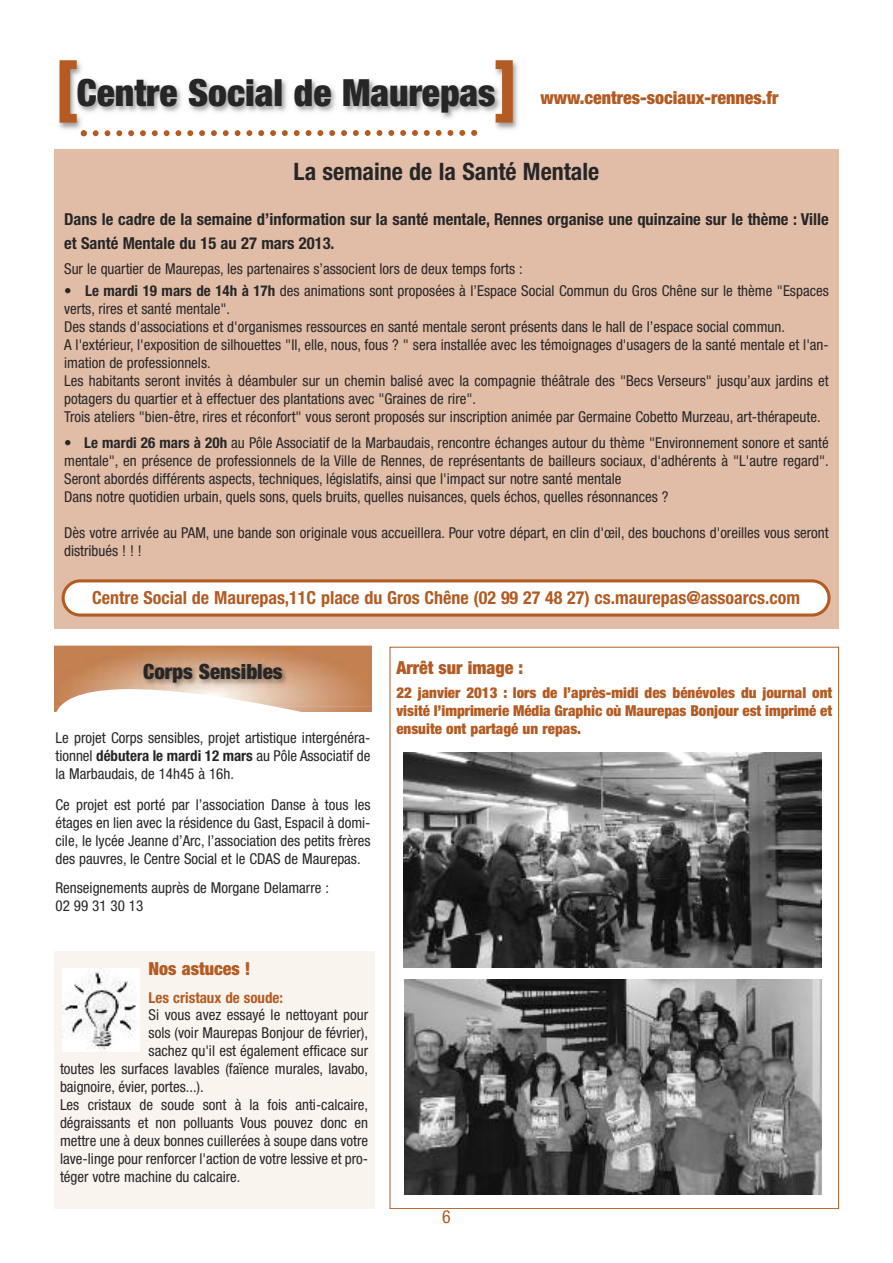
<style>
.page{position:relative;width:893px;height:1263px;background:#fff}
.page>*{position:absolute;margin:0;border:0;box-sizing:border-box;transform-origin:0 0}
.t1{font:900 condensed 37.5px "Helvetica Neue";color:#272627}
.t2{font:700 condensed 24px "Helvetica Neue";color:#272627}
.t3{font:900 condensed 21px "Helvetica Neue";color:#272627}
.t4{font:700 condensed 18px "Helvetica Neue";color:#b35b22}
.t5{font:900 condensed 18px "Helvetica Neue";color:#b35b22}
.t6{font:condensed 18px "Helvetica Neue";color:#b35b22}
.t7{font:700 condensed 16.5px/23.4px "Helvetica Neue";color:#272627}
.t8{font:condensed 15px/18px "Helvetica Neue";color:#272627}
.t9{font:900 condensed 15px/18px "Helvetica Neue";color:#b35b22;text-align:justify}
.t10{font:700 condensed 15px "Helvetica Neue";color:#b35b22}
.s1{font-size:69.45px;color:#b35b22}
.s2{font-weight:700}
</style>
<div class="page">
<div style="left:54px;top:952px;width:320px;height:257px;background:#faf4ef"></div>
<img style="left:59px;top:61px;width:459px;height:76px">
<div style="left:54px;top:150px;width:785px;height:479px;background:#e1bda7"></div>
<svg style="left:81px;top:130px;width:396px;height:6px"></svg>
<img style="left:273px;top:706px;width:99px;height:6px">
<img style="left:54px;top:706px;width:6px;height:6px">
<img style="left:54px;top:646px;width:318px;height:60px">
<img style="left:405px;top:979px;width:417px;height:215px">
<img style="left:404px;top:753px;width:417px;height:214px">
<img style="left:63px;top:968px;width:77px;height:83px">
<svg style="left:62px;top:579px;width:769px;height:38px;background:#f1e1d7"></svg>
<h1 class="t1" style="left:57px;top:79px;width:460px"><span class="s1">[</span>Centre Social de Maurepas<span class="s1">]</span></h1>
<p class="t5" style="left:541px;top:86px;width:239px">www.centres-sociaux-rennes.fr</p>
<h2 class="t2" style="left:294px;top:157px;width:307px">La semaine de la Santé Mentale</h2>
<p class="t7" style="left:64px;top:207px;width:766px">Dans le cadre de la semaine d’information sur la santé mentale, Rennes organise une quinzaine sur le thème : Ville et Santé Mentale du 15 au 27 mars 2013.</p>
<p class="t8" style="left:64px;top:261px;width:460px">Sur le quartier de Maurepas, les partenaires s’associent lors de deux temps forts :</p>
<p class="t8" style="left:64px;top:283px;width:766px">• <span class="s2">Le mardi 19 mars de 14h à 17h</span> des animations sont proposées à l’Espace Social Commun du Gros Chêne sur le thème "Espaces verts, rires et santé mentale".<br>Des stands d'associations et d'organismes ressources en santé mentale seront présents dans le hall de l’espace social commun.<br>A l'extérieur, l'exposition de silhouettes "Il, elle, nous, fous ? " sera installée avec les témoignages d'usagers de la santé mentale et l'an&shy;imation de professionnels.<br>Les habitants seront invités à déambuler sur un chemin balisé avec la compagnie théâtrale des "Becs Verseurs" jusqu’aux jardins et potagers du quartier et à effectuer des plantations avec "Graines de rire".<br>Trois ateliers "bien-être, rires et réconfort" vous seront proposés sur inscription animée par Germaine Cobetto Murzeau, art-thérapeute.</p>
<p class="t8" style="left:64px;top:435px;width:766px">• <span class="s2">Le mardi 26 mars à 20h</span> au Pôle Associatif de la Marbaudais, rencontre échanges autour du thème "Environnement sonore et santé mentale", en présence de professionnels de la Ville de Rennes, de représentants de bailleurs sociaux, d'adhérents à "L'autre regard".<br>Seront abordés différents aspects, techniques, législatifs, ainsi que l'impact sur notre santé mentale<br>Dans notre quotidien urbain, quels sons, quels bruits, quelles nuisances, quels échos, quelles résonnances ?</p>
<p class="t8" style="left:64px;top:525px;width:766px">Dès votre arrivée au PAM, une bande son originale vous accueillera. Pour votre départ, en clin d'œil, des bouchons d'oreilles vous seront distribués ! ! !</p>
<p class="t4" style="left:92px;top:587px;width:709px">Centre Social de Maurepas,11C place du Gros Chêne (02 99 27 48 27) cs.maurepas@assoarcs.com</p>
<h3 class="t3" style="left:143px;top:659px;width:141px">Corps Sensibles</h3>
<p class="t8" style="left:55px;top:730px;width:317px;text-align:justify">Le projet Corps sensibles, projet artistique intergénéra&shy;tionnel <span class="s2">débutera le mardi 12 mars</span> au Pôle Associatif de la Marbaudais, de 14h45 à 16h.</p>
<p class="t8" style="left:55px;top:797px;width:317px;text-align:justify">Ce projet est porté par l’association Danse à tous les étages en lien avec la résidence du Gast, Espacil à domi&shy;cile, le lycée Jeanne d’Arc, l’association des petits frères des pauvres, le Centre Social et le CDAS de Maurepas.</p>
<p class="t8" style="left:55px;top:880px;width:275px">Renseignements auprès de Morgane Delamarre :<br>02 99 31 30 13</p>
<p class="t5" style="left:149px;top:958px;width:103px">Nos astuces !</p>
<p class="t10" style="left:149px;top:988px;width:136px">Les cristaux de soude:</p>
<p class="t8" style="left:149px;top:1007px;width:221px">Si vous avez essayé le nettoyant pour</p>
<p class="t8" style="left:149px;top:1025px;width:221px">sols (voir Maurepas Bonjour de février),</p>
<p class="t8" style="left:149px;top:1043px;width:221px">sachez qu'il est également efficace sur</p>
<p class="t8" style="left:60px;top:1061px;width:310px">toutes les surfaces lavables (faïence murales, lavabo,</p>
<p class="t8" style="left:60px;top:1079px;width:145px">baignoire, évier, portes...).</p>
<p class="t8" style="left:60px;top:1097px;width:310px">Les cristaux de soude sont à la fois anti-calcaire,</p>
<p class="t8" style="left:60px;top:1115px;width:310px">dégraissants et non polluants Vous pouvez donc en</p>
<p class="t8" style="left:60px;top:1133px;width:310px">mettre une à deux bonnes cuillerées à soupe dans votre</p>
<p class="t8" style="left:60px;top:1151px;width:310px">lave-linge pour renforcer l'action de votre lessive et pro-</p>
<p class="t8" style="left:60px;top:1169px;width:182px">téger votre machine du calcaire.</p>
<p class="t5" style="left:396px;top:656px;width:128px">Arrêt sur image :</p>
<p class="t9" style="left:396px;top:683px;width:437px">22 janvier 2013 : lors de l’après-midi des bénévoles du journal ont visité l’imprimerie Média Graphic où Maurepas Bonjour est imprimé et ensuite ont partagé un repas.</p>
<p class="t6" style="left:442px;top:1210px;width:10px">6</p>
</div>
